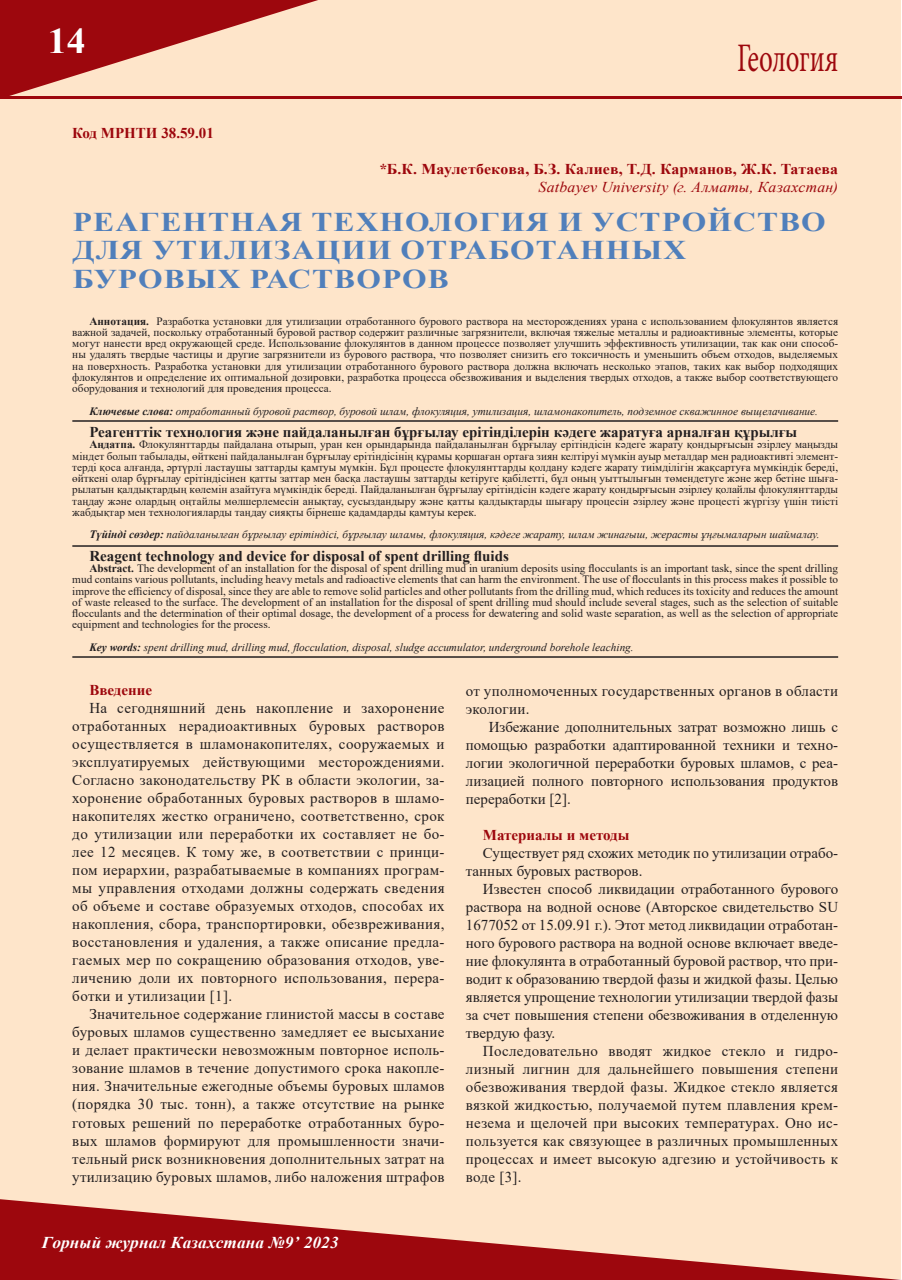
<style>
.page{position:relative;width:902px;height:1280px;background:#fff}
.page>*{position:absolute;margin:0;border:0;box-sizing:border-box;transform-origin:0 0}
.Рубрика{font:40.5px "Minion Pro";letter-spacing:-.005em;color:#9d070d;scale:.67 1}
.t1{font:700 36px "Times New Roman";color:#fff;scale:1.05 1}
.Заг{font:700 27px/28.5px "Times New Roman";letter-spacing:.035em;color:#507fbb;scale:1.17 1}
.t2{font:italic 700 16.5px "Times New Roman";letter-spacing:.005em;color:#fff;scale:1.05 1}
.t3{font:15px/18px "Times New Roman";letter-spacing:.005em;color:#231f20;text-align:justify}
.t4{font:700 15px "Times New Roman";color:#231f20}
.авто_новый{font:700 15px "Times New Roman";color:#9d070d;scale:1.05 1}
.автор_под_новый{font:italic 15px "Times New Roman";letter-spacing:.015em;color:#9d070d;scale:1.05 1}
.авто_новый-2{font:700 15px "Times New Roman";color:#9d070d}
.УДК{font:700 15px "Times New Roman";color:#9d070d}
.t5{font:11.25px/11.2px "Times New Roman";color:#231f20;text-align:justify}
.t6{font:italic 11.25px "Times New Roman";color:#231f20}
.s1{font-weight:700}
</style>
<div class="page">
<div style="left:1px;top:1px;width:900px;height:1278px;background:#fee5ca"></div>
<svg style="left:0;top:0;width:318px;height:96px"></svg>
<svg style="left:0;top:1199px;width:901px;height:81px"></svg>
<hr style="left:0;top:96px;width:901px;height:3px;background:#9d070d">
<hr style="left:72px;top:420px;width:766px;height:2px;background:#231f20">
<hr style="left:72px;top:545px;width:766px;height:2px;background:#231f20">
<hr style="left:72px;top:656px;width:766px;height:2px;background:#231f20">
<h2 class="t1" style="left:48px;top:15px;width:37px">14</h2>
<p class="УДК" style="left:72px;top:122px;width:143px">Код МРНТИ 38.59.01</p>
<p class="Рубрика" style="left:737px;top:31px;width:152px">Геология</p>
<p class="авто_новый" style="left:379px;top:158px;width:438px">*Б.К. Маулетбекова, Б.З. Калиев, Т.Д. Карманов, Ж.К. Татаева</p>
<p class="автор_под_новый" style="left:538px;top:176px;width:287px">Satbayev University (г. Алматы, Казахстан)</p>
<p class="Заг" style="left:73px;top:207px;width:645px">РЕАГЕНТНАЯ ТЕХНОЛОГИЯ И УСТРОЙСТВО<br>ДЛЯ УТИЛИЗАЦИИ ОТРАБОТАННЫХ<br>БУРОВЫХ РАСТВОРОВ</p>
<p class="t5" style="left:72px;top:315px;width:767px;text-indent:17px"><span class="s1">Аннотация.</span> Разработка установки для утилизации отработанного бурового раствора на месторождениях урана с использованием флокулянтов является важной задачей, поскольку отработанный буровой раствор содержит различные загрязнители, включая тяжелые металлы и радиоактивные элементы, которые могут нанести вред окружающей среде. Использование флокулянтов в данном процессе позволяет улучшить эффективность утилизации, так как они способ&shy;ны удалять твердые частицы и другие загрязнители из бурового раствора, что позволяет снизить его токсичность и уменьшить объем отходов, выделяемых на поверхность. Разработка установки для утилизации отработанного бурового раствора должна включать несколько этапов, таких как выбор подходящих флокулянтов и определение их оптимальной дозировки, разработка процесса обезвоживания и выделения твердых отходов, а также выбор соответствующего оборудования и технологий для проведения процесса.</p>
<p class="t6" style="left:89px;top:403px;width:730px"><span class="s1">Ключевые слова:</span> отработанный буровой раствор, буровой шлам, флокуляция, утилизация, шламонакопитель, подземное скважинное выщелачивание.</p>
<p class="t4" style="left:89px;top:421px;width:709px">Реагенттік технология және пайдаланылған бұрғылау ерітінділерін кәдеге жаратуға арналған құрылғы</p>
<p class="t5" style="left:72px;top:438px;width:767px;text-indent:17px"><span class="s1">Аңдатпа.</span> Флокулянттарды пайдалана отырып, уран кен орындарында пайдаланылған бұрғылау ерітіндісін кәдеге жарату қондырғысын әзірлеу маңызды міндет болып табылады, өйткені пайдаланылған бұрғылау ерітіндісінің құрамы қоршаған ортаға зиян келтіруі мүмкін ауыр металдар мен радиоактивті элемент&shy;терді қоса алғанда, әртүрлі ластаушы заттарды қамтуы мүмкін. Бұл процесте флокулянттарды қолдану кәдеге жарату тиімділігін жақсартуға мүмкіндік береді, өйткені олар бұрғылау ерітіндісінен қатты заттар мен басқа ластаушы заттарды кетіруге қабілетті, бұл оның уыттылығын төмендетуге және жер бетіне шыға&shy;рылатын қалдықтардың көлемін азайтуға мүмкіндік береді. Пайдаланылған бұрғылау ерітіндісін кәдеге жарату қондырғысын әзірлеу қолайлы флокулянттарды таңдау және олардың оңтайлы мөлшерлемесін анықтау, сусыздандыру және қатты қалдықтарды шығару процесін әзірлеу және процесті жүргізу үшін тиісті жабдықтар мен технологияларды таңдау сияқты бірнеше қадамдарды қамтуы керек.</p>
<p class="t6" style="left:89px;top:527px;width:731px"><span class="s1">Түйінді сөздер:</span> пайдаланылған бұрғылау ерітіндісі, бұрғылау шламы, флокуляция, кәдеге жарату, шлам жинағыш, жерасты ұңғымаларын шаймалау.</p>
<p class="t4" style="left:89px;top:545px;width:421px">Reagent technology and device for disposal of spent drilling fluids</p>
<p class="t5" style="left:72px;top:562px;width:767px;text-indent:17px"><span class="s1">Abstract.</span> The development of an installation for the disposal of spent drilling mud in uranium deposits using flocculants is an important task, since the spent drilling mud contains various pollutants, including heavy metals and radioactive elements that can harm the environment. The use of flocculants in this process makes it possible to improve the efficiency of disposal, since they are able to remove solid particles and other pollutants from the drilling mud, which reduces its toxicity and reduces the amount of waste released to the surface. The development of an installation for the disposal of spent drilling mud should include several stages, such as the selection of suitable flocculants and the determination of their optimal dosage, the development of a process for dewatering and solid waste separation, as well as the selection of appropriate equipment and technologies for the process.</p>
<p class="t6" style="left:89px;top:639px;width:546px"><span class="s1">Key words:</span> spent drilling mud, drilling mud, flocculation, disposal, sludge accumulator, underground borehole leaching.</p>
<p class="авто_новый-2" style="left:89px;top:680px;width:64px">Введение</p>
<p class="t3" style="left:72px;top:699px;width:374px;text-indent:17px">На сегодняшний день накопление и захоронение отработанных нерадиоактивных буровых растворов осуществляется в шламонакопителях, сооружаемых и эксплуатируемых действующими месторождениями.<br>Согласно законодательству РК в области экологии, за&shy;хоронение обработанных буровых растворов в шламо&shy;накопителях жестко ограничено, соответственно, срок до утилизации или переработки их составляет не бо&shy;лее 12 месяцев. К тому же, в соответствии с принци&shy;пом иерархии, разрабатываемые в компаниях програм&shy;мы управления отходами должны содержать сведения об объеме и составе образуемых отходов, способах их накопления, сбора, транспортировки, обезвреживания, восстановления и удаления, а также описание предла&shy;гаемых мер по сокращению образования отходов, уве&shy;личению доли их повторного использования, перера&shy;ботки и утилизации [1].</p>
<p class="t3" style="left:72px;top:1005px;width:374px;text-indent:17px">Значительное содержание глинистой массы в составе буровых шламов существенно замедляет ее высыхание и делает практически невозможным повторное исполь&shy;зование шламов в течение допустимого срока накопле&shy;ния. Значительные ежегодные объемы буровых шламов (порядка 30 тыс. тонн), а также отсутствие на рынке готовых решений по переработке отработанных буро&shy;вых шламов формируют для промышленности значи&shy;тельный риск возникновения дополнительных затрат на утилизацию буровых шламов, либо наложения штрафов</p>
<h3 class="t2" style="left:42px;top:1231px;width:284px">Горный журнал Казахстана №9’ 2023</h3>
<p class="t3" style="left:466px;top:681px;width:374px">от уполномоченных государственных органов в области экологии.</p>
<p class="t3" style="left:466px;top:717px;width:374px;text-indent:23px">Избежание дополнительных затрат возможно лишь с помощью разработки адаптированной техники и техно&shy;логии экологичной переработки буровых шламов, с реа&shy;лизацией полного повторного использования продуктов переработки [2].</p>
<p class="авто_новый-2" style="left:483px;top:824px;width:148px">Материалы и методы</p>
<p class="t3" style="left:466px;top:843px;width:374px;text-indent:17px">Существует ряд схожих методик по утилизации отрабо&shy;танных буровых растворов.</p>
<p class="t3" style="left:466px;top:879px;width:374px;text-indent:17px">Известен способ ликвидации отработанного бурового раствора на водной основе (Авторское свидетельство SU 1677052 от 15.09.91 г.). Этот метод ликвидации отработан&shy;ного бурового раствора на водной основе включает введе&shy;ние флокулянта в отработанный буровой раствор, что при&shy;водит к образованию твердой фазы и жидкой фазы. Целью является упрощение технологии утилизации твердой фазы за счет повышения степени обезвоживания в отделенную твердую фазу.</p>
<p class="t3" style="left:466px;top:1041px;width:374px;text-indent:17px">Последовательно вводят жидкое стекло и гидро&shy;лизный лигнин для дальнейшего повышения степени обезвоживания твердой фазы. Жидкое стекло является вязкой жидкостью, получаемой путем плавления крем&shy;незема и щелочей при высоких температурах. Оно ис&shy;пользуется как связующее в различных промышленных процессах и имеет высокую адгезию и устойчивость к воде [3].</p>
</div>
